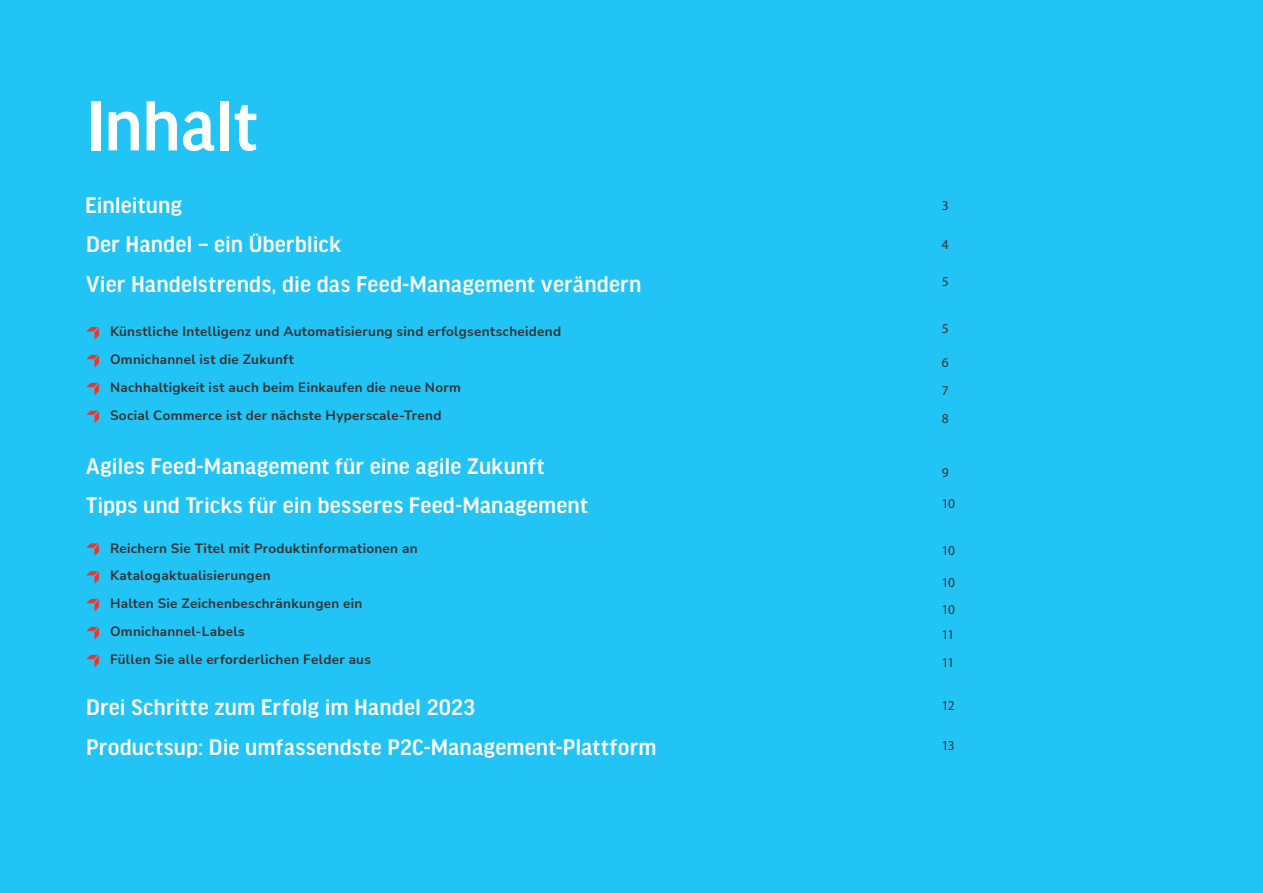
<style>
.page{position:relative;width:1263px;height:893px;background:#21c4f5}
.page>*{position:absolute;margin:0;border:0;box-sizing:border-box;transform-origin:0 0}
.t1{font:500 75px "Good Headline Pro";letter-spacing:-.005em;color:#fff}
.t2{font:500 24px/40.3px "Good Headline Pro";letter-spacing:.005em;color:#fff}
.t3{font:700 13.5px/27.9px "Nunito Sans";letter-spacing:.02em;color:#323232}
.t4{font:13.5px/27.9px "Myriad Pro";letter-spacing:-.04em;color:#323232}
</style>
<div class="page">
<svg style="left:86px;top:327px;width:13px;height:13px"></svg>
<svg style="left:86px;top:543px;width:13px;height:13px"></svg>
<svg style="left:86px;top:355px;width:13px;height:12px"></svg>
<svg style="left:86px;top:571px;width:13px;height:13px"></svg>
<svg style="left:86px;top:383px;width:13px;height:12px"></svg>
<svg style="left:86px;top:599px;width:13px;height:12px"></svg>
<svg style="left:86px;top:411px;width:13px;height:12px"></svg>
<svg style="left:86px;top:627px;width:13px;height:12px"></svg>
<svg style="left:86px;top:655px;width:13px;height:12px"></svg>
<h1 class="t1" style="left:85px;top:90px;width:175px">Inhalt</h1>
<h2 class="t2" style="left:85px;top:185px;width:99px">Einleitung</h2>
<h2 class="t2" style="left:86px;top:224px;width:557px">Der Handel – ein Überblick<br>Vier Handelstrends, die das Feed-Management verändern</h2>
<p class="t3" style="left:110px;top:317px;width:453px">Künstliche Intelligenz und Automatisierung sind erfolgsentscheidend</p>
<p class="t3" style="left:110px;top:345px;width:186px">Omnichannel ist die Zukunft</p>
<p class="t3" style="left:110px;top:373px;width:352px">Nachhaltigkeit ist auch beim Einkaufen die neue Norm</p>
<p class="t3" style="left:110px;top:401px;width:333px">Social Commerce ist der nächste Hyperscale-Trend</p>
<h2 class="t2" style="left:86px;top:447px;width:460px">Agiles Feed-Management für eine agile Zukunft</h2>
<h2 class="t2" style="left:86px;top:486px;width:503px">Tipps und Tricks für ein besseres Feed-Management</h2>
<p class="t3" style="left:110px;top:533px;width:309px">Reichern Sie Titel mit Produktinformationen an</p>
<p class="t3" style="left:110px;top:561px;width:162px">Katalogaktualisierungen</p>
<p class="t3" style="left:110px;top:589px;width:254px">Halten Sie Zeichenbeschränkungen ein</p>
<p class="t3" style="left:110px;top:617px;width:262px">Omnichannel-Labels<br>Füllen Sie alle erforderlichen Felder aus</p>
<h2 class="t2" style="left:86px;top:688px;width:390px">Drei Schritte zum Erfolg im Handel 2023</h2>
<h2 class="t2" style="left:86px;top:728px;width:572px">Productsup: Die umfassendste P2C-Management-Plattform</h2>
<p class="t4" style="left:942px;top:192px;width:8px">3</p>
<p class="t4" style="left:942px;top:231px;width:8px">4</p>
<p class="t4" style="left:942px;top:268px;width:8px">5</p>
<p class="t4" style="left:942px;top:314px;width:8px">5</p>
<p class="t4" style="left:942px;top:348px;width:8px">6</p>
<p class="t4" style="left:942px;top:376px;width:8px">7</p>
<p class="t4" style="left:942px;top:404px;width:8px">8</p>
<p class="t4" style="left:942px;top:458px;width:8px">9</p>
<p class="t4" style="left:942px;top:489px;width:15px">10</p>
<p class="t4" style="left:942px;top:536px;width:15px">10</p>
<p class="t4" style="left:942px;top:568px;width:15px">10<br>10</p>
<p class="t4" style="left:942px;top:620px;width:14px">11<br>11</p>
<p class="t4" style="left:942px;top:691px;width:15px">12</p>
<p class="t4" style="left:942px;top:731px;width:15px">13</p>
</div>
